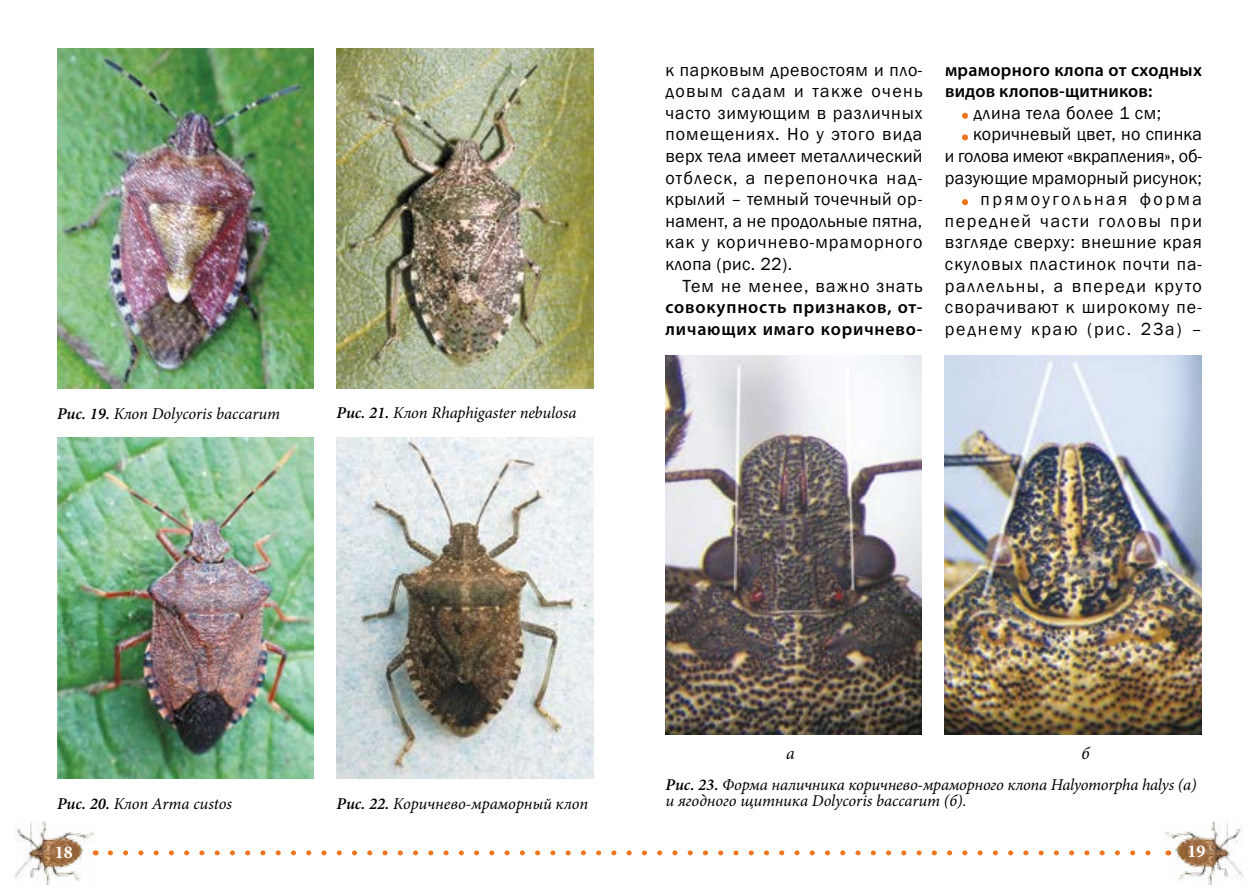
<style>
.page{position:relative;width:1259px;height:893px;background:#fff}
.page>*{position:absolute;margin:0;border:0;box-sizing:border-box;transform-origin:0 0}
.t1{font:18px/21.6px "Franklin Gothic";letter-spacing:.055em;color:#000;text-align:justify}
.t2{font:600 18px/21.6px "Myriad Pro";letter-spacing:.035em;color:#000}
.t3{font:18px "Franklin Gothic";letter-spacing:.015em;color:#000}
.t4{font:600 18px/21.6px "Myriad Pro";letter-spacing:.01em;color:#000}
.t5{font:18px "Franklin Gothic";letter-spacing:-.005em;color:#000}
.t6{font:18px "Franklin Gothic";letter-spacing:.08em;color:#000}
.t7{font:18px "Franklin Gothic";letter-spacing:.09em;color:#000}
.t8{font:18px "Franklin Gothic";letter-spacing:.095em;color:#000}
.t9{font:18px "Franklin Gothic";letter-spacing:.03em;color:#000}
.t10{font:18px "Franklin Gothic";letter-spacing:.14em;color:#000}
.t11{font:700 18px "Minion Pro";color:#fff}
.t12{font:italic 17.4px "Minion Pro";color:#000}
.t13{font:italic 16.5px/16.5px "Minion Pro";letter-spacing:-.01em;color:#000}
.s1{font-weight:600}
</style>
<div class="page">
<svg style="left:110px;top:850px;width:1041px;height:5px"></svg>
<img style="left:1164px;top:821px;width:80px;height:63px">
<img style="left:15px;top:821px;width:80px;height:63px">
<svg style="left:1179px;top:840px;width:31px;height:24px"></svg>
<svg style="left:49px;top:840px;width:30px;height:25px"></svg>
<img style="left:336px;top:48px;width:257px;height:341px">
<img style="left:336px;top:437px;width:257px;height:342px">
<img style="left:665px;top:356px;width:256px;height:379px">
<img style="left:945px;top:356px;width:257px;height:379px">
<svg style="left:962px;top:113px;width:6px;height:6px"></svg>
<svg style="left:962px;top:134px;width:6px;height:6px"></svg>
<svg style="left:962px;top:199px;width:6px;height:6px"></svg>
<img style="left:57px;top:48px;width:257px;height:340px">
<img style="left:57px;top:438px;width:257px;height:341px">
<p class="t13" style="left:57px;top:406px;width:225px"><span class="s1">Рис. 19.</span> Клоп Dolycoris baccarum</p>
<p class="t13" style="left:336px;top:405px;width:242px"><span class="s1">Рис. 21.</span> Клоп Rhaphigaster nebulosa</p>
<p class="t1" style="left:665px;top:59px;width:258px">к парковым древостоям и пло&shy;довым садам и также очень часто зимующим в различных помещениях. Но у этого вида верх тела имеет металлический отблеск, а перепоночка над&shy;крылий – темный точечный ор&shy;намент, а не продольные пятна, как у коричнево-мраморного клопа (рис. 22).</p>
<p class="t1" style="left:682px;top:275px;width:241px">Тем не менее, важно знать</p>
<p class="t2" style="left:665px;top:296px;width:258px">совокупность признаков, от&shy;личающих имаго коричнево-</p>
<p class="t4" style="left:945px;top:58px;width:258px">мраморного клопа от сходных видов клопов-щитников:</p>
<p class="t9" style="left:973px;top:102px;width:189px">длина тела более 1 см;</p>
<p class="t3" style="left:973px;top:123px;width:230px">коричневый цвет, но спинка</p>
<p class="t5" style="left:945px;top:145px;width:258px">и голова имеют «вкрапления», об-</p>
<p class="t3" style="left:945px;top:166px;width:258px">разующие мраморный рисунок;</p>
<p class="t10" style="left:980px;top:188px;width:223px">прямоугольная форма</p>
<p class="t7" style="left:945px;top:210px;width:258px">передней части головы при</p>
<p class="t1" style="left:945px;top:232px;width:258px">взгляде сверху: внешние края</p>
<p class="t1" style="left:945px;top:254px;width:258px">скуловых пластинок почти па-</p>
<p class="t6" style="left:945px;top:274px;width:258px">раллельны, а впереди круто</p>
<p class="t1" style="left:945px;top:297px;width:258px">сворачивают к широкому пе-</p>
<p class="t8" style="left:945px;top:318px;width:258px">реднему краю (рис. 23а) –</p>
<p class="t13" style="left:57px;top:795px;width:176px"><span class="s1">Рис. 20.</span> Клоп Arma custos</p>
<p class="t13" style="left:336px;top:795px;width:253px"><span class="s1">Рис. 22.</span> Коричнево-мраморный клоп</p>
<p class="t12" style="left:786px;top:741px;width:10px">а</p>
<p class="t12" style="left:1081px;top:741px;width:10px">б</p>
<p class="t13" style="left:665px;top:776px;width:532px"><span class="s1">Рис. 23.</span> Форма наличника коричнево-мраморного клопа Halyomorpha halys (а) и ягодного щитника Dolycoris baccarum (б).</p>
<p class="t11" style="left:55px;top:839px;width:19px">18</p>
<p class="t11" style="left:1187px;top:839px;width:19px">19</p>
</div>
